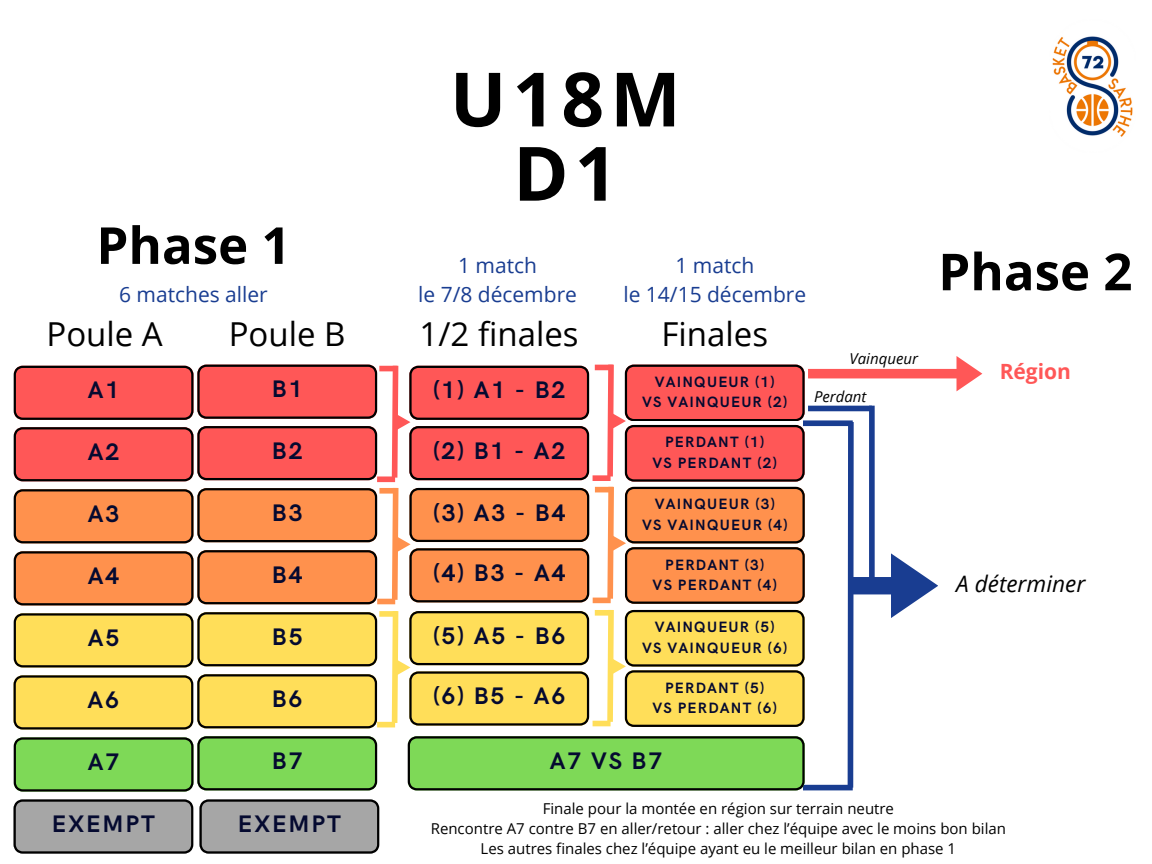
<style>
.page{position:relative;width:1152px;height:864px;background:#fff}
.page>*{position:absolute;margin:0;border:0;box-sizing:border-box;transform-origin:0 0}
.t1{font:700 75px/74.2px "Open Sans";letter-spacing:.08em;color:#000;text-align:center}
.t2{font:700 51px "Open Sans";color:#000}
.t3{font:33px "Open Sans";color:#000}
.t4{font:700 24px "HK Grotesk";letter-spacing:.08em;color:#050a30}
.t5{font:italic 22.65px "Open Sans";color:#000}
.t6{font:21px "Open Sans";color:#193d91}
.t7{font:700 21px "Open Sans";color:#ff5757}
.t8{font:15px "Open Sans";color:#000}
.t9{font:700 15px "HK Grotesk";letter-spacing:.08em;color:#050a30}
.t10{font:italic 15px "Open Sans";color:#000}
</style>
<div class="page">
<img style="left:1052px;top:36px;width:81px;height:101px">
<svg style="left:14px;top:799px;width:179px;height:55px;background:#969696"></svg>
<svg style="left:14px;top:365px;width:363px;height:55px;background:#e65353"></svg>
<svg style="left:14px;top:426px;width:363px;height:55px;background:#e65353"></svg>
<svg style="left:14px;top:488px;width:363px;height:55px;background:#e6864a"></svg>
<svg style="left:14px;top:550px;width:363px;height:55px;background:#e6864a"></svg>
<svg style="left:14px;top:612px;width:363px;height:55px;background:#e6c955"></svg>
<svg style="left:14px;top:674px;width:363px;height:56px;background:#e6c957"></svg>
<svg style="left:14px;top:736px;width:363px;height:56px;background:#76c555"></svg>
<svg style="left:199px;top:799px;width:180px;height:55px;background:#969696"></svg>
<div style="left:377px;top:476px;width:18px;height:6px;background:#ff5757"></div>
<div style="left:379px;top:366px;width:18px;height:5px;background:#ff5757"></div>
<div style="left:593px;top:475px;width:18px;height:6px;background:#ff5757"></div>
<div style="left:595px;top:365px;width:18px;height:5px;background:#ff5757"></div>
<div style="left:377px;top:599px;width:18px;height:5px;background:#ff914d"></div>
<div style="left:379px;top:488px;width:18px;height:6px;background:#ff914d"></div>
<div style="left:593px;top:598px;width:18px;height:5px;background:#ff914d"></div>
<div style="left:595px;top:487px;width:18px;height:5px;background:#ff914d"></div>
<div style="left:377px;top:722px;width:18px;height:5px;background:#ffde59"></div>
<div style="left:379px;top:611px;width:18px;height:6px;background:#ffde59"></div>
<svg style="left:389px;top:365px;width:200px;height:363px"></svg>
<div style="left:593px;top:721px;width:18px;height:5px;background:#ffde59"></div>
<div style="left:595px;top:610px;width:18px;height:6px;background:#ffde59"></div>
<div style="left:848px;top:422px;width:6px;height:366px;background:#193d91"></div>
<div style="left:803px;top:785px;width:50px;height:5px;background:#193d91"></div>
<svg style="left:604px;top:356px;width:378px;height:372px"></svg>
<svg style="left:408px;top:736px;width:397px;height:54px;background:#73c650"></svg>
<h4 class="t1" style="left:450px;top:60px;width:232px">U18M<br>D1</h4>
<h4 class="t2" style="left:96px;top:209px;width:196px">Phase 1</h4>
<h4 class="t6" style="left:119px;top:279px;width:150px">6 matches aller</h4>
<p class="t3" style="left:47px;top:311px;width:118px">Poule A</p>
<p class="t3" style="left:229px;top:311px;width:118px">Poule B</p>
<p class="t6" style="left:458px;top:250px;width:80px">1 match</p>
<p class="t6" style="left:418px;top:279px;width:160px">le 7/8 décembre</p>
<h4 class="t3" style="left:420px;top:311px;width:161px">1/2 finales</h4>
<p class="t6" style="left:675px;top:250px;width:80px">1 match</p>
<p class="t6" style="left:623px;top:279px;width:184px">le 14/15 décembre</p>
<h4 class="t3" style="left:662px;top:311px;width:108px">Finales</h4>
<p class="t2" style="left:938px;top:236px;width:196px">Phase 2</p>
<p class="t4" style="left:88px;top:377px;width:33px">A1</p>
<h1 class="t4" style="left:88px;top:438px;width:33px">A2</h1>
<h3 class="t4" style="left:272px;top:376px;width:32px">B1</h3>
<h4 class="t4" style="left:272px;top:437px;width:32px">B2</h4>
<h4 class="t4" style="left:433px;top:377px;width:134px">(1) A1 - B2</h4>
<h3 class="t4" style="left:433px;top:437px;width:134px">(2) B1 - A2</h3>
<h3 class="t9" style="left:655px;top:374px;width:122px">VAINQUEUR (1)</h3>
<h3 class="t9" style="left:642px;top:394px;width:147px">VS VAINQUEUR (2)</h3>
<p class="t9" style="left:665px;top:434px;width:101px">PERDANT (1)</p>
<h6 class="t9" style="left:653px;top:454px;width:126px">VS PERDANT (2)</h6>
<p class="t10" style="left:850px;top:348px;width:70px">Vainqueur</p>
<h4 class="t10" style="left:814px;top:386px;width:54px">Perdant</h4>
<h4 class="t7" style="left:1000px;top:357px;width:73px">Région</h4>
<p class="t4" style="left:88px;top:500px;width:33px">A3</p>
<p class="t4" style="left:88px;top:562px;width:33px">A4</p>
<h4 class="t4" style="left:272px;top:499px;width:32px">B3</h4>
<h4 class="t4" style="left:272px;top:561px;width:32px">B4</h4>
<p class="t4" style="left:433px;top:499px;width:134px">(3) A3 - B4</p>
<h4 class="t4" style="left:433px;top:559px;width:134px">(4) B3 - A4</h4>
<h4 class="t9" style="left:655px;top:496px;width:122px">VAINQUEUR (3)</h4>
<h5 class="t9" style="left:642px;top:516px;width:147px">VS VAINQUEUR (4)</h5>
<p class="t9" style="left:665px;top:556px;width:101px">PERDANT (3)</p>
<p class="t9" style="left:653px;top:576px;width:126px">VS PERDANT (4)</p>
<h4 class="t5" style="left:956px;top:568px;width:131px">A déterminer</h4>
<p class="t4" style="left:88px;top:624px;width:33px">A5</p>
<p class="t4" style="left:88px;top:686px;width:33px">A6</p>
<h4 class="t4" style="left:272px;top:623px;width:32px">B5</h4>
<h4 class="t4" style="left:272px;top:685px;width:32px">B6</h4>
<h4 class="t4" style="left:433px;top:622px;width:134px">(5) A5 - B6</h4>
<h4 class="t4" style="left:433px;top:682px;width:134px">(6) B5 - A6</h4>
<p class="t9" style="left:655px;top:619px;width:122px">VAINQUEUR (5)</p>
<p class="t9" style="left:642px;top:639px;width:147px">VS VAINQUEUR (6)</p>
<h4 class="t9" style="left:665px;top:679px;width:101px">PERDANT (5)</h4>
<h4 class="t9" style="left:653px;top:700px;width:126px">VS PERDANT (6)</h4>
<p class="t4" style="left:88px;top:748px;width:33px">A7</p>
<h4 class="t4" style="left:272px;top:747px;width:32px">B7</h4>
<p class="t4" style="left:550px;top:747px;width:114px">A7 VS B7</p>
<h2 class="t4" style="left:52px;top:810px;width:105px">EXEMPT</h2>
<h4 class="t4" style="left:238px;top:810px;width:105px">EXEMPT</h4>
<h4 class="t8" style="left:543px;top:798px;width:353px">Finale pour la montée en région sur terrain neutre</h4>
<p class="t8" style="left:431px;top:818px;width:577px">Rencontre A7 contre B7 en aller/retour : aller chez l’équipe avec le moins bon bilan</p>
<p class="t8" style="left:481px;top:838px;width:477px">Les autres finales chez l’équipe ayant eu le meilleur bilan en phase 1</p>
</div>
